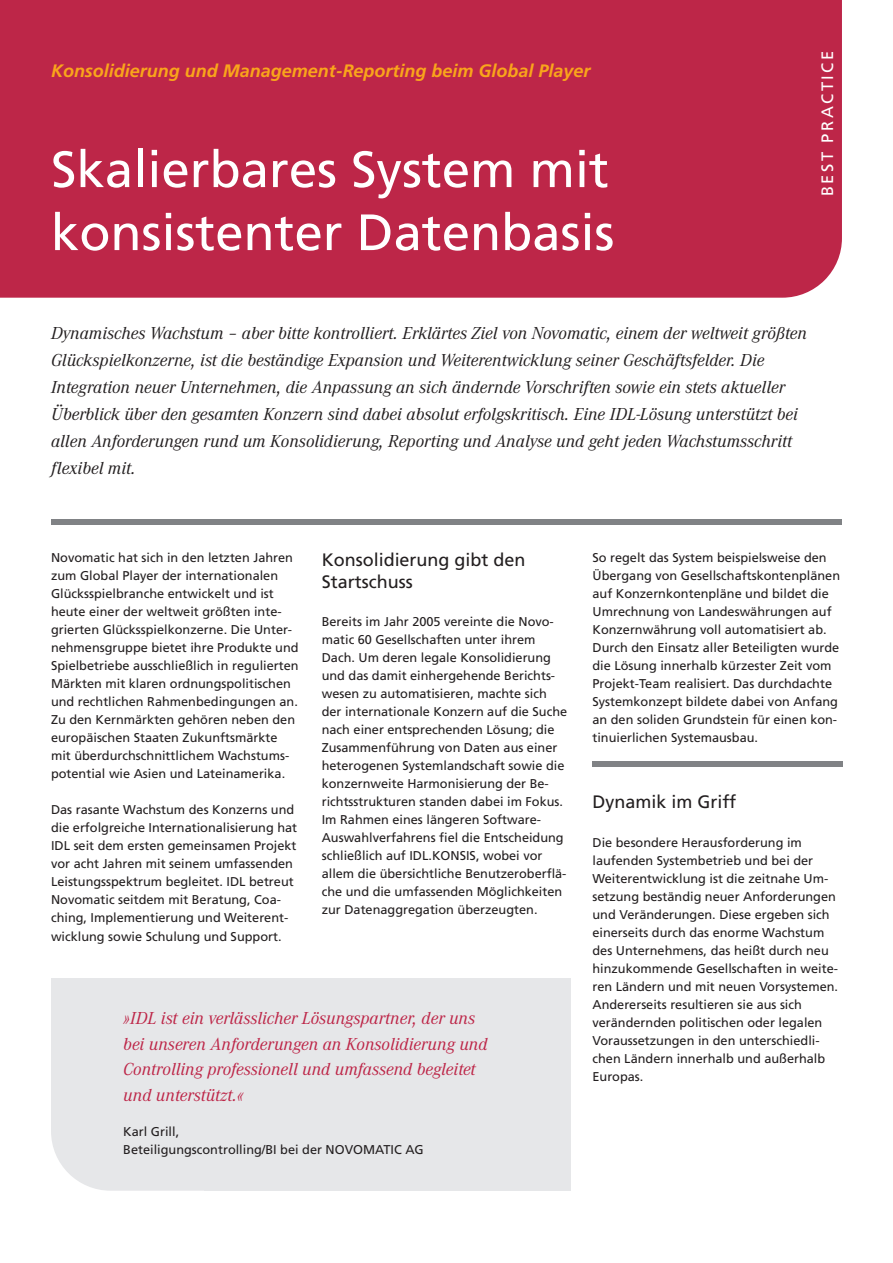
<style>
.page{position:relative;width:893px;height:1263px;background:#fff}
.page>*{position:absolute;margin:0;border:0;box-sizing:border-box;transform-origin:0 0}
.t1{font:51px/63px "Frutiger";color:#fff}
.t2{font:italic 18px/27px "Corporate A";color:#231f20}
.t3{font:italic 18px/25.5px "Corporate A";color:#bd2648}
.t4{font:italic 700 18px "Frutiger";color:#f9a51b}
.t5{font:18px/21.8px "Frutiger";color:#231f20}
.t6{font:16.5px "Frutiger";letter-spacing:.15em;color:#fff}
.t7{font:12.75px/18px "Frutiger";color:#231f20}
</style>
<div class="page">
<div style="left:0;top:0;width:842px;height:298px;background:#bd2648"></div>
<div style="left:51px;top:519px;width:791px;height:6px;background:#808285"></div>
<div style="left:592px;top:761px;width:251px;height:6px;background:#808285"></div>
<div style="left:51px;top:978px;width:213px;height:213px;background:#e6e7e9;border-radius:60px"></div>
<div style="left:51px;top:978px;width:213px;height:95px;background:#e6e7e9"></div>
<div style="left:204px;top:978px;width:366px;height:213px;background:#e6e7e9"></div>
<h2 class="t4" style="left:51px;top:64px;width:541px">Konsolidierung und Management-Reporting beim Global Player</h2>
<p class="t6" style="left:821px;top:196px;width:147px;rotate:-90deg">BEST PRACTICE</p>
<h1 class="t1" style="left:51px;top:142px;width:565px">Skalierbares System mit konsistenter Datenbasis</h1>
<p class="t2" style="left:51px;top:320px;width:757px">Dynamisches Wachstum – aber bitte kontrolliert. Erklärtes Ziel von Novomatic, einem der weltweit größten Glückspielkonzerne, ist die beständige Expansion und Weiterentwicklung seiner Geschäftsfelder. Die Integration neuer Unternehmen, die Anpassung an sich ändernde Vorschriften sowie ein stets aktueller Überblick über den gesamten Konzern sind dabei absolut erfolgskritisch. Eine IDL-Lösung unterstützt bei allen Anforderungen rund um Konsolidierung, Reporting und Analyse und geht jeden Wachstumsschritt flexibel mit.</p>
<p class="t7" style="left:51px;top:550px;width:249px">Novomatic hat sich in den letzten Jahren zum Global Player der internationalen Glücksspielbranche entwickelt und ist heute einer der weltweit größten inte&shy;grierten Glücksspielkonzerne. Die Unter&shy;nehmensgruppe bietet ihre Produkte und Spielbetriebe ausschließlich in regulierten Märkten mit klaren ordnungspolitischen und rechtlichen Rahmenbedingungen an.<br>Zu den Kernmärkten gehören neben den europäischen Staaten Zukunftsmärkte mit überdurchschnittlichem Wachstums&shy;potential wie Asien und Lateinamerika.</p>
<p class="t7" style="left:51px;top:802px;width:248px">Das rasante Wachstum des Konzerns und die erfolgreiche Internationalisierung hat IDL seit dem ersten gemeinsamen Projekt vor acht Jahren mit seinem umfassenden Leistungsspektrum begleitet. IDL betreut Novomatic seitdem mit Beratung, Coa&shy;ching, Implementierung und Weiterent&shy;wicklung sowie Schulung und Support.</p>
<h2 class="t5" style="left:322px;top:551px;width:205px">Konsolidierung gibt den<br>Startschuss</h2>
<p class="t7" style="left:322px;top:613px;width:247px">Bereits im Jahr 2005 vereinte die Novo&shy;matic 60 Gesellschaften unter ihrem Dach. Um deren legale Konsolidierung und das damit einhergehende Berichts&shy;wesen zu automatisieren, machte sich der internationale Konzern auf die Suche nach einer entsprechenden Lösung; die Zusammenführung von Daten aus einer heterogenen Systemlandschaft sowie die konzernweite Harmonisierung der Be&shy;richtsstrukturen standen dabei im Fokus.<br>Im Rahmen eines längeren Software-Auswahlverfahrens fiel die Entscheidung schließlich auf IDL.KONSIS, wobei vor allem die übersichtliche Benutzeroberflä&shy;che und die umfassenden Möglichkeiten zur Datenaggregation überzeugten.</p>
<h2 class="t3" style="left:123px;top:1005px;width:366px">»IDL ist ein verlässlicher Lösungspartner, der uns bei unseren Anforderungen an Konsolidierung und Controlling professionell und umfassend begleitet und unterstützt.«</h2>
<p class="t7" style="left:123px;top:1124px;width:302px">Karl Grill,<br>Beteiligungscontrolling/BI bei der NOVOMATIC AG</p>
<p class="t7" style="left:592px;top:550px;width:249px">So regelt das System beispielsweise den Übergang von Gesellschaftskontenplänen auf Konzernkontenpläne und bildet die Umrechnung von Landeswährungen auf Konzernwährung voll automatisiert ab.<br>Durch den Einsatz aller Beteiligten wurde die Lösung innerhalb kürzester Zeit vom Projekt-Team realisiert. Das durchdachte Systemkonzept bildete dabei von Anfang an den soliden Grundstein für einen kon&shy;tinuierlichen Systemausbau.</p>
<h2 class="t5" style="left:592px;top:792px;width:145px">Dynamik im Griff</h2>
<p class="t7" style="left:592px;top:835px;width:247px">Die besondere Herausforderung im laufenden Systembetrieb und bei der Weiterentwicklung ist die zeitnahe Um&shy;setzung beständig neuer Anforderungen und Veränderungen. Diese ergeben sich einerseits durch das enorme Wachstum des Unternehmens, das heißt durch neu hinzukommende Gesellschaften in weite&shy;ren Ländern und mit neuen Vorsystemen.<br>Andererseits resultieren sie aus sich verändernden politischen oder legalen Voraussetzungen in den unterschiedli&shy;chen Ländern innerhalb und außerhalb Europas.</p>
</div>
